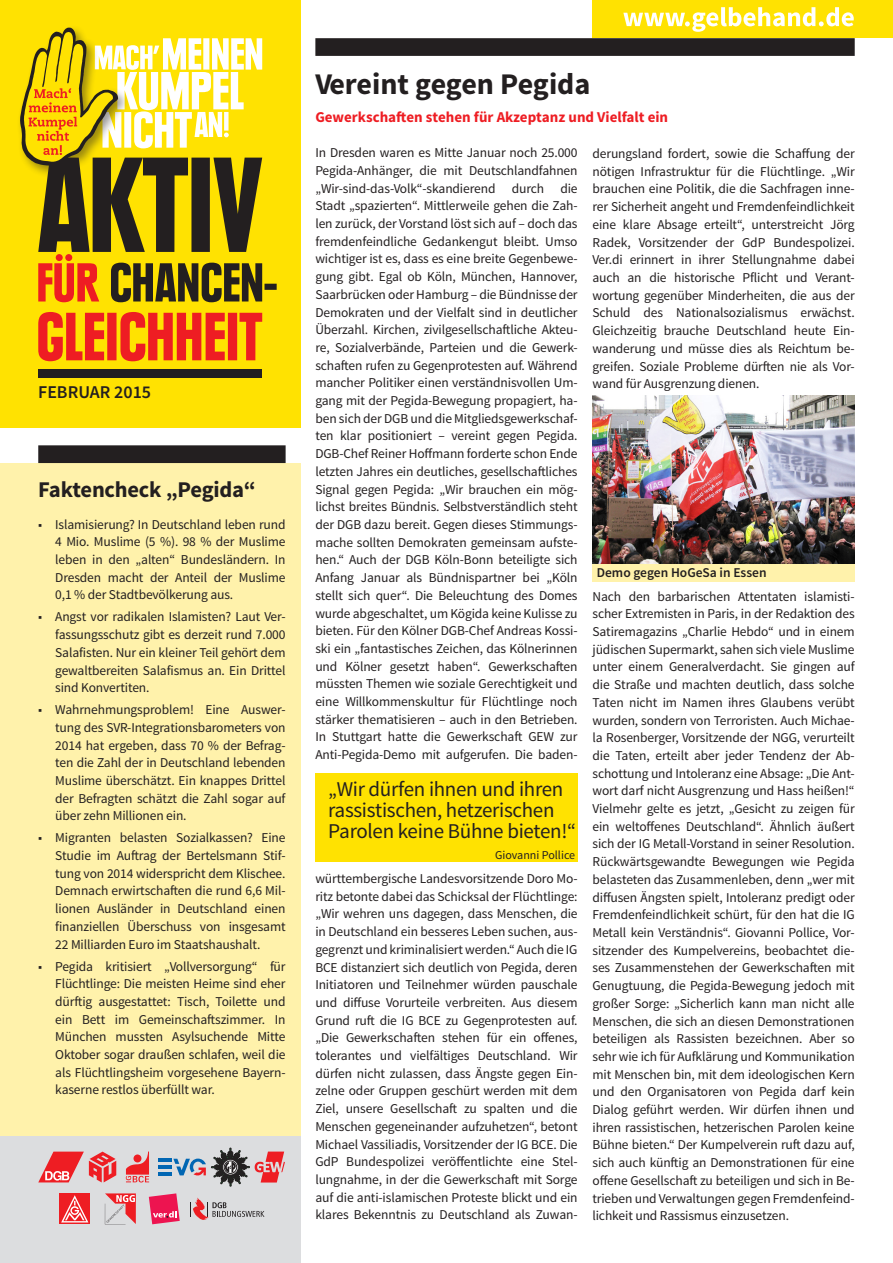
<style>
.page{position:relative;width:893px;height:1263px;background:#fff}
.page>*{position:absolute;margin:0;border:0;box-sizing:border-box;transform-origin:0 0}
._1_Headline__20_23_6{font:700 30px "Source Sans Pro";color:#231f20}
._2_Headline__15_17_7{font:700 22.5px "Source Sans Pro";letter-spacing:-.01em;color:#231f20}
.Zitat_Störer_Fläche{font:21px/21px "Source Sans Pro";letter-spacing:-.015em;color:#231f20}
.t1{font:600 18px "Source Sans Pro";color:#231f20}
.Subline__10_11_8{font:700 15px "Source Sans Pro";color:#ee1d23}
.Text__9_11_8{font:13.5px/17.7px "Source Sans Pro";letter-spacing:-.01em;color:#231f20;text-align:justify}
.Bildunterschrift__9{font:600 13.5px "Source Sans Pro";color:#231f20}
.t2{font:12px "Source Sans Pro";color:#231f20}
</style>
<div class="page">
<div style="left:592px;top:0;width:301px;height:38px;background:#ffe201"></div>
<svg style="left:623px;top:7px;width:231px;height:25px"></svg>
<div style="left:0;top:0;width:300px;height:428px;background:#ffe201"></div>
<svg style="left:38px;top:312px;width:224px;height:49px"></svg>
<svg style="left:20px;top:28px;width:257px;height:274px"></svg>
<div style="left:38px;top:369px;width:224px;height:9px;background:#231f20"></div>
<div style="left:0;top:1136px;width:300px;height:127px;background:#dcdddf"></div>
<svg style="left:38px;top:1147px;width:247px;height:77px"></svg>
<div style="left:0;top:463px;width:300px;height:673px;background:#fff2ab"></div>
<div style="left:38px;top:445px;width:248px;height:18px;background:#231f20"></div>
<div style="left:315px;top:38px;width:540px;height:18px;background:#231f20"></div>
<div style="left:315px;top:773px;width:263px;height:89px;background:#ffe201"></div>
<img style="left:592px;top:395px;width:263px;height:169px">
<div style="left:592px;top:564px;width:263px;height:17px;background:#fff2ab"></div>
<p class="t1" style="left:38px;top:381px;width:114px">FEBRUAR 2015</p>
<p class="_2_Headline__15_17_7" style="left:38px;top:475px;width:219px">Faktencheck „Pegida“</p>
<p class="Text__9_11_8" style="left:55px;top:515px;width:232px;text-indent:-17px">■ Islamisierung? In Deutschland leben rund 4 Mio. Muslime (5 %). 98 % der Muslime leben in den „alten“ Bundesländern. In Dresden macht der Anteil der Muslime 0,1 % der Stadtbevölkerung aus.</p>
<p class="Text__9_11_8" style="left:55px;top:608px;width:232px;text-indent:-17px">■ Angst vor radikalen Islamisten? Laut Ver&shy;fassungsschutz gibt es derzeit rund 7.000<br>Salafisten. Nur ein kleiner Teil gehört dem gewaltbereiten Salafismus an. Ein Drittel sind Konvertiten.</p>
<p class="Text__9_11_8" style="left:55px;top:701px;width:232px;text-indent:-17px">■ Wahrnehmungsproblem! Eine Auswer&shy;tung des SVR-Integrationsbarometers von 2014 hat ergeben, dass 70 % der Befrag&shy;ten die Zahl der in Deutschland lebenden Muslime überschätzt. Ein knappes Drittel der Befragten schätzt die Zahl sogar auf über zehn Millionen ein.</p>
<p class="Text__9_11_8" style="left:55px;top:829px;width:232px;text-indent:-17px">■ Migranten belasten Sozialkassen? Eine Studie im Auftrag der Bertelsmann Stif&shy;tung von 2014 widerspricht dem Klischee.<br>Demnach erwirtschaften die rund 6,6 Mil&shy;lionen Ausländer in Deutschland einen finanziellen Überschuss von insgesamt 22 Milliarden Euro im Staatshaushalt.</p>
<p class="Text__9_11_8" style="left:55px;top:957px;width:232px;text-indent:-17px">■ Pegida kritisiert „Vollversorgung“ für Flüchtlinge: Die meisten Heime sind eher dürftig ausgestattet: Tisch, Toilette und ein Bett im Gemeinschaftszimmer. In München mussten Asylsuchende Mitte Oktober sogar draußen schlafen, weil die als Flüchtlingsheim vorgesehene Bayern&shy;kaserne restlos überfüllt war.</p>
<p class="_1_Headline__20_23_6" style="left:315px;top:65px;width:277px">Vereint gegen Pegida</p>
<p class="Subline__10_11_8" style="left:315px;top:107px;width:354px">Gewerkschaften stehen für Akzeptanz und Vielfalt ein</p>
<p class="Text__9_11_8" style="left:315px;top:144px;width:264px">In Dresden waren es Mitte Januar noch 25.000<br>Pegida-Anhänger, die mit Deutschlandfahnen „Wir-sind-das-Volk“-skandierend durch die Stadt „spazierten“. Mittlerweile gehen die Zah&shy;len zurück, der Vorstand löst sich auf – doch das fremdenfeindliche Gedankengut bleibt. Umso wichtiger ist es, dass es eine breite Gegenbewe&shy;gung gibt. Egal ob Köln, München, Hannover, Saarbrücken oder Hamburg – die Bündnisse der Demokraten und der Vielfalt sind in deutlicher Überzahl. Kirchen, zivilgesellschaftliche Akteu&shy;re, Sozialverbände, Parteien und die Gewerk&shy;schaften rufen zu Gegenprotesten auf. Während mancher Politiker einen verständnisvollen Um&shy;gang mit der Pegida-Bewegung propagiert, ha&shy;ben sich der DGB und die Mitgliedsgewerkschaf&shy;ten klar positioniert – vereint gegen Pegida.<br>DGB-Chef Reiner Hoffmann forderte schon Ende letzten Jahres ein deutliches, gesellschaftliches Signal gegen Pegida: „Wir brauchen ein mög&shy;lichst breites Bündnis. Selbstverständlich steht der DGB dazu bereit. Gegen dieses Stimmungs&shy;mache sollten Demokraten gemeinsam aufste&shy;hen.“ Auch der DGB Köln-Bonn beteiligte sich Anfang Januar als Bündnispartner bei „Köln stellt sich quer“. Die Beleuchtung des Domes wurde abgeschaltet, um Kögida keine Kulisse zu bieten. Für den Kölner DGB-Chef Andreas Kossi&shy;ski ein „fantastisches Zeichen, das Kölnerinnen und Kölner gesetzt haben“. Gewerkschaften müssten Themen wie soziale Gerechtigkeit und eine Willkommenskultur für Flüchtlinge noch stärker thematisieren – auch in den Betrieben.<br>In Stuttgart hatte die Gewerkschaft GEW zur Anti-Pegida-Demo mit aufgerufen. Die baden-</p>
<p class="Zitat_Störer_Fläche" style="left:328px;top:778px;width:249px">„Wir dürfen ihnen und ihren rassistischen, hetzerischen<br>Parolen keine Bühne bieten!“</p>
<p class="t2" style="left:495px;top:847px;width:82px">Giovanni Pollice</p>
<p class="Text__9_11_8" style="left:315px;top:870px;width:264px">württembergische Landesvorsitzende Doro Mo&shy;ritz betonte dabei das Schicksal der Flüchtlinge: „Wir wehren uns dagegen, dass Menschen, die in Deutschland ein besseres Leben suchen, aus&shy;gegrenzt und kriminalisiert werden.“ Auch die IG BCE distanziert sich deutlich von Pegida, deren Initiatoren und Teilnehmer würden pauschale und diffuse Vorurteile verbreiten. Aus diesem Grund ruft die IG BCE zu Gegenprotesten auf. „Die Gewerkschaften stehen für ein offenes, tolerantes und vielfältiges Deutschland. Wir dürfen nicht zulassen, dass Ängste gegen Ein&shy;zelne oder Gruppen geschürt werden mit dem Ziel, unsere Gesellschaft zu spalten und die Menschen gegeneinander aufzuhetzen“, betont Michael Vassiliadis, Vorsitzender der IG BCE. Die GdP Bundespolizei veröffentlichte eine Stel&shy;lungnahme, in der die Gewerkschaft mit Sorge auf die anti-islamischen Proteste blickt und ein klares Bekenntnis zu Deutschland als Zuwan-</p>
<p class="Text__9_11_8" style="left:592px;top:145px;width:264px">derungsland fordert, sowie die Schaffung der nötigen Infrastruktur für die Flüchtlinge. „Wir brauchen eine Politik, die die Sachfragen inne&shy;rer Sicherheit angeht und Fremdenfeindlichkeit eine klare Absage erteilt“, unterstreicht Jörg Radek, Vorsitzender der GdP Bundespolizei.<br>Ver.di erinnert in ihrer Stellungnahme dabei auch an die historische Pflicht und Verant&shy;wortung gegenüber Minderheiten, die aus der Schuld des Nationalsozialismus erwächst.<br>Gleichzeitig brauche Deutschland heute Ein&shy;wanderung und müsse dies als Reichtum be&shy;greifen. Soziale Probleme dürften nie als Vor&shy;wand für Ausgrenzung dienen.</p>
<p class="Bildunterschrift__9" style="left:597px;top:563px;width:171px">Demo gegen HoGeSa in Essen</p>
<p class="Text__9_11_8" style="left:592px;top:587px;width:264px">Nach den barbarischen Attentaten islamisti&shy;scher Extremisten in Paris, in der Redaktion des Satiremagazins „Charlie Hebdo“ und in einem jüdischen Supermarkt, sahen sich viele Muslime unter einem Generalverdacht. Sie gingen auf die Straße und machten deutlich, dass solche Taten nicht im Namen ihres Glaubens verübt wurden, sondern von Terroristen. Auch Michae&shy;la Rosenberger, Vorsitzende der NGG, verurteilt die Taten, erteilt aber jeder Tendenz der Ab&shy;schottung und Intoleranz eine Absage: „Die Ant&shy;wort darf nicht Ausgrenzung und Hass heißen!“ Vielmehr gelte es jetzt, „Gesicht zu zeigen für ein weltoffenes Deutschland“. Ähnlich äußert sich der IG Metall-Vorstand in seiner Resolution.<br>Rückwärtsgewandte Bewegungen wie Pegida belasteten das Zusammenleben, denn „wer mit diffusen Ängsten spielt, Intoleranz predigt oder Fremdenfeindlichkeit schürt, für den hat die IG Metall kein Verständnis“. Giovanni Pollice, Vor&shy;sitzender des Kumpelvereins, beobachtet die&shy;ses Zusammenstehen der Gewerkschaften mit Genugtuung, die Pegida-Bewegung jedoch mit großer Sorge: „Sicherlich kann man nicht alle Menschen, die sich an diesen Demonstrationen beteiligen als Rassisten bezeichnen. Aber so sehr wie ich für Aufklärung und Kommunikation mit Menschen bin, mit dem ideologischen Kern und den Organisatoren von Pegida darf kein Dialog geführt werden. Wir dürfen ihnen und ihren rassistischen, hetzerischen Parolen keine Bühne bieten.“ Der Kumpelverein ruft dazu auf, sich auch künftig an Demonstrationen für eine offene Gesellschaft zu beteiligen und sich in Be&shy;trieben und Verwaltungen gegen Fremdenfeind&shy;lichkeit und Rassismus einzusetzen.</p>
</div>
